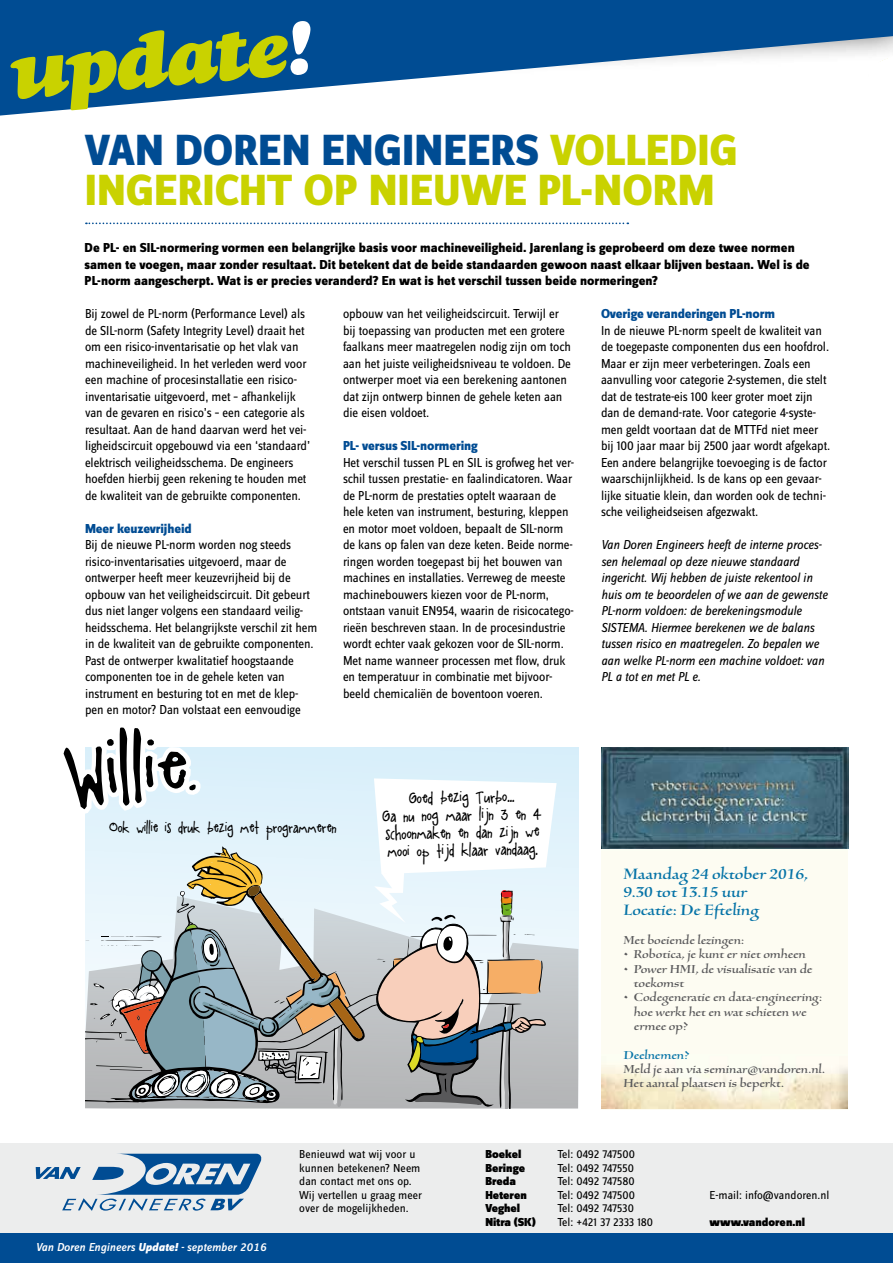
<style>
.page{position:relative;width:893px;height:1263px;background:#fff}
.page>*{position:absolute;margin:0;border:0;box-sizing:border-box;transform-origin:0 0}
.t1{font:italic 77.4px "Goudy Std Heavyface";color:#c9d200}
.t2{font:45.3px/39.9px "Zine Sans Dis X Bold Roman Tf";color:#c9d200}
.t3{font:19.5px/18px "Silentium Pro Roman I";letter-spacing:-.01em;color:#0573a7}
.t4{font:15px/14.2px "Silentium Pro Roman I";letter-spacing:-.01em;color:#58585a}
.t5{font:15px "Silentium Pro Roman I";letter-spacing:-.01em;color:#0573a7}
.t6{font:14.7px/17.7px "A Little Pot";color:#000;text-align:center}
.t7{font:13.65px "A Little Pot";color:#000}
.t8{font:13.5px/16.5px "Zine Sans Dis";letter-spacing:-.01em;color:#000;scale:.96 1}
.t9{font:italic 13.5px/16.5px "Zine Sans Dis";letter-spacing:-.01em;color:#000;scale:.96 1}
.t10{font:13.5px/16.5px "Zine Sans Dis X Bold Roman Tf";color:#000}
.t11{font:13.5px "Zine Sans Dis X Bold Roman Tf";letter-spacing:-.01em;color:#004c93}
.t12{font:12px/13.5px "Zine Sans Dis";color:#000}
.t13{font:12px "Zine Sans Dis";letter-spacing:-.02em;color:#000}
.t14{font:900 12px "Zine Sans Dis";color:#000}
.t15{font:12px "Zine Sans Dis Medium Italic Tf";color:#fff}
.s1{color:#fff}
.s2{color:#004c93}
.s3{font-family:"Zine Sans Dis";font-weight:800;font-style:italic}
</style>
<div class="page">
<div style="left:601px;top:842px;width:246px;height:268px;background:#fdfcf2"></div>
<div style="left:85px;top:747px;width:493px;height:149px;background:#ddf1fb"></div>
<svg style="left:557px;top:896px;width:21px;height:212px"></svg>
<svg style="left:85px;top:846px;width:289px;height:262px"></svg>
<svg style="left:85px;top:847px;width:278px;height:260px"></svg>
<svg style="left:374px;top:778px;width:183px;height:330px"></svg>
<div style="left:0;top:1143px;width:893px;height:109px;background:#eceded"></div>
<div style="left:0;top:1233px;width:893px;height:30px;background:#004c93"></div>
<svg style="left:36px;top:1154px;width:226px;height:57px"></svg>
<svg style="left:63px;top:727px;width:140px;height:89px"></svg>
<svg style="left:0;top:0;width:893px;height:116px;fill:#004c93"></svg>
<img style="left:601px;top:1067px;width:246px;height:41px">
<img style="left:601px;top:747px;width:247px;height:102px">
<h1 class="t1" style="left:7px;top:24px;width:306px;rotate:-5deg">update<span class="s1">!</span></h1>
<h2 class="t2" style="left:85px;top:133px;width:655px"><span class="s2">VAN DOREN ENGINEERS</span> VOLLEDIG<br>INGERICHT OP NIEUWE PL-NORM</h2>
<p class="t10" style="left:85px;top:240px;width:727px">De PL- en SIL-normering vormen een belangrijke basis voor machineveiligheid. Jarenlang is geprobeerd om deze twee normen samen te voegen, maar zonder resultaat. Dit betekent dat de beide standaarden gewoon naast elkaar blijven bestaan. Wel is de<br>PL-norm aangescherpt. Wat is er precies veranderd? En wat is het verschil tussen beide normeringen?</p>
<p class="t8" style="left:85px;top:306px;width:236px">Bij zowel de PL-norm (Performance Level) als de SIL-norm (Safety Integrity Level) draait het om een risico-inventarisatie op het vlak van machineveiligheid. In het verleden werd voor een machine of procesinstallatie een risico&shy;inventarisatie uitgevoerd, met – afhankelijk van de gevaren en risico’s – een categorie als resultaat. Aan de hand daarvan werd het vei&shy;ligheidscircuit opgebouwd via een ‘standaard’ elektrisch veiligheidsschema. De engineers hoefden hierbij geen rekening te houden met de kwaliteit van de gebruikte componenten.</p>
<p class="t11" style="left:85px;top:521px;width:108px">Meer keuzevrijheid</p>
<p class="t8" style="left:85px;top:537px;width:244px">Bij de nieuwe PL-norm worden nog steeds risico-inventarisaties uitgevoerd, maar de ontwerper heeft meer keuzevrijheid bij de opbouw van het veiligheidscircuit. Dit gebeurt dus niet langer volgens een standaard veilig&shy;heidsschema. Het belangrijkste verschil zit hem in de kwaliteit van de gebruikte componenten.<br>Past de ontwerper kwalitatief hoogstaande componenten toe in de gehele keten van instrument en besturing tot en met de klep&shy;pen en motor? Dan volstaat een eenvoudige</p>
<p class="t8" style="left:343px;top:306px;width:239px">opbouw van het veiligheidscircuit. Terwijl er bij toepassing van producten met een grotere faalkans meer maatregelen nodig zijn om toch aan het juiste veiligheidsniveau te voldoen. De ontwerper moet via een berekening aantonen dat zijn ontwerp binnen de gehele keten aan die eisen voldoet.</p>
<p class="t11" style="left:343px;top:438px;width:136px">PL- versus SIL-normering</p>
<p class="t8" style="left:343px;top:454px;width:242px">Het verschil tussen PL en SIL is grofweg het ver&shy;schil tussen prestatie- en faalindicatoren. Waar de PL-norm de prestaties optelt waaraan de hele keten van instrument, besturing, kleppen en motor moet voldoen, bepaalt de SIL-norm de kans op falen van deze keten. Beide norme&shy;ringen worden toegepast bij het bouwen van machines en installaties. Verreweg de meeste machinebouwers kiezen voor de PL-norm, ontstaan vanuit EN954, waarin de risicocatego&shy;rieën beschreven staan. In de procesindustrie wordt echter vaak gekozen voor de SIL-norm.<br>Met name wanneer processen met flow, druk en temperatuur in combinatie met bijvoor&shy;beeld chemicaliën de boventoon voeren.</p>
<p class="t11" style="left:601px;top:306px;width:176px">Overige veranderingen PL-norm</p>
<p class="t8" style="left:601px;top:322px;width:240px">In de nieuwe PL-norm speelt de kwaliteit van de toegepaste componenten dus een hoofdrol.<br>Maar er zijn meer verbeteringen. Zoals een aanvulling voor categorie 2-systemen, die stelt dat de testrate-eis 100 keer groter moet zijn dan de demand-rate. Voor categorie 4-syste&shy;men geldt voortaan dat de MTTFd niet meer bij 100 jaar maar bij 2500 jaar wordt afgekapt.<br>Een andere belangrijke toevoeging is de factor waarschijnlijkheid. Is de kans op een gevaar&shy;lijke situatie klein, dan worden ook de techni&shy;sche veiligheidseisen afgezwakt.</p>
<p class="t9" style="left:601px;top:537px;width:238px">Van Doren Engineers heeft de interne proces&shy;sen helemaal op deze nieuwe standaard ingericht. Wij hebben de juiste rekentool in huis om te beoordelen of we aan de gewenste PL-norm voldoen: de berekeningsmodule SISTEMA. Hiermee berekenen we de balans tussen risico en maatregelen. Zo bepalen we aan welke PL-norm een machine voldoet: van PL a tot en met PL e.</p>
<p class="t7" style="left:109px;top:820px;width:229px">Ook willie is druk bezig met programmeren</p>
<p class="t6" style="left:382px;top:790px;width:161px;rotate:-1deg">Goed bezig Turbo...<br>Ga nu nog maar lijn 3 en 4 schoonmaken en dan zijn we mooi op tijd klaar vandaag.</p>
<h3 class="t3" style="left:623px;top:864px;width:186px">Maandag 24 oktober 2016,<br>9.30 tot 13.15 uur<br>Locatie: De Efteling</h3>
<p class="t4" style="left:623px;top:932px;width:122px">Met boeiende lezingen:</p>
<p class="t4" style="left:623px;top:946px;width:184px">• Robotica, je kunt er niet omheen</p>
<p class="t4" style="left:634px;top:960px;width:180px;text-indent:-10px">• Power HMI, de visualisatie van de toekomst</p>
<p class="t4" style="left:634px;top:989px;width:190px;text-indent:-10px">• Codegeneratie en data-engineering: hoe werkt het en wat schieten we ermee op?</p>
<p class="t5" style="left:623px;top:1044px;width:68px">Deelnemen?</p>
<p class="t4" style="left:623px;top:1061px;width:203px">Meld je aan via seminar@vandoren.nl.<br>Het aantal plaatsen is beperkt.</p>
<p class="t15" style="left:36px;top:1241px;width:232px">Van Doren Engineers <span class="s3">Update!</span> - september 2016</p>
<p class="t12" style="left:299px;top:1148px;width:124px">Benieuwd wat wij voor u kunnen betekenen? Neem dan contact met ons op.<br>Wij vertellen u graag meer over de mogelijkheden.</p>
<p class="t14" style="left:485px;top:1148px;width:38px">Boekel</p>
<p class="t13" style="left:557px;top:1149px;width:79px">Tel: 0492 747500</p>
<p class="t14" style="left:485px;top:1161px;width:41px">Beringe</p>
<p class="t13" style="left:557px;top:1162px;width:78px">Tel: 0492 747550</p>
<p class="t14" style="left:485px;top:1175px;width:32px">Breda</p>
<p class="t13" style="left:557px;top:1176px;width:79px">Tel: 0492 747580</p>
<p class="t14" style="left:485px;top:1188px;width:43px">Heteren</p>
<p class="t13" style="left:557px;top:1189px;width:79px">Tel: 0492 747500</p>
<p class="t14" style="left:485px;top:1202px;width:36px">Veghel</p>
<p class="t13" style="left:557px;top:1203px;width:78px">Tel: 0492 747530</p>
<p class="t14" style="left:485px;top:1215px;width:52px">Nitra (SK)</p>
<p class="t13" style="left:557px;top:1216px;width:97px">Tel: +421 37 2333 180</p>
<p class="t12" style="left:710px;top:1189px;width:121px">E-mail: info@vandoren.nl</p>
<p class="t14" style="left:710px;top:1215px;width:97px">www.vandoren.nl</p>
</div>
